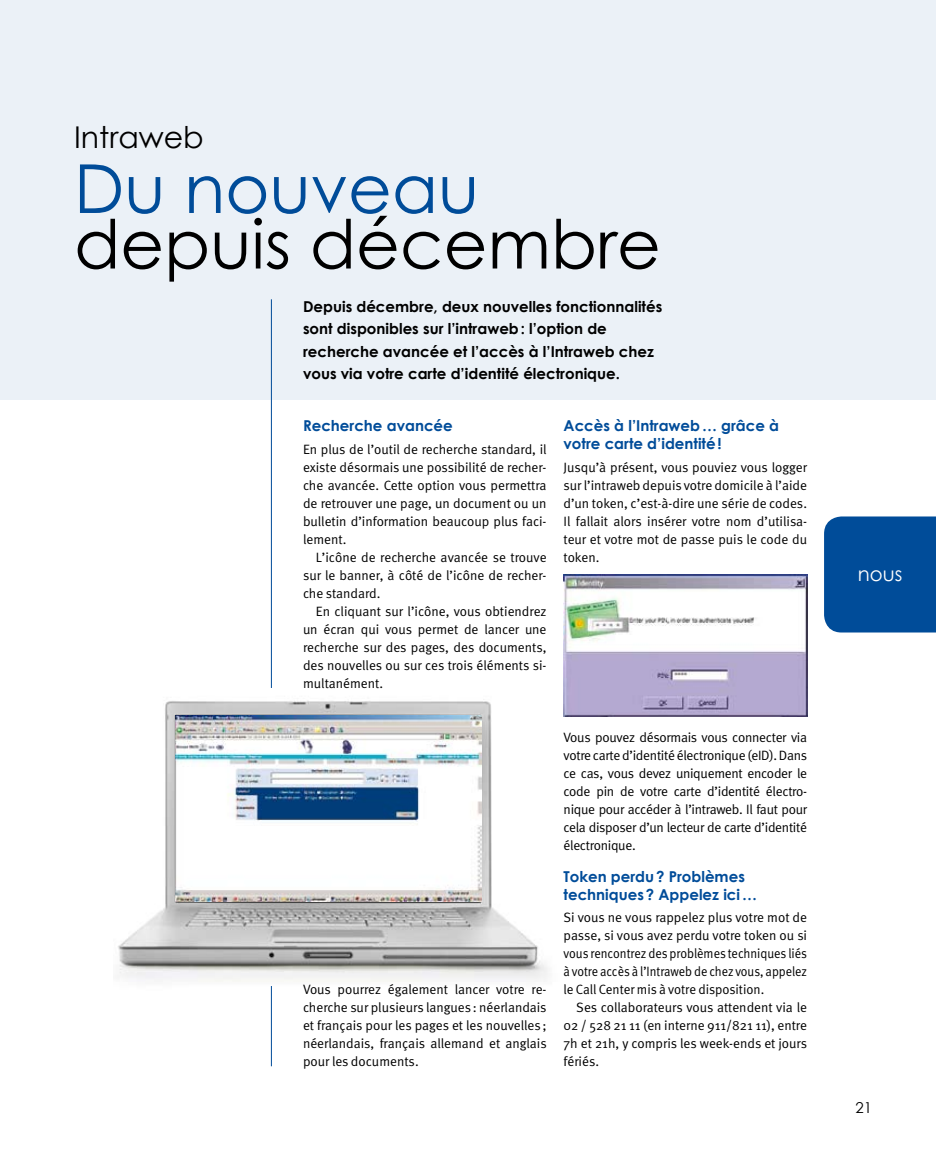
<style>
.page{position:relative;width:936px;height:1149px;background:#fff}
.page>*{position:absolute;margin:0;border:0;box-sizing:border-box;transform-origin:0 0}
.t1{font:67.5px "Century Gothic";color:#000}
.t2{font:67.5px "Century Gothic";color:#004c99}
.t3{font:30px "Century Gothic";color:#000}
.t4{font:19.8px "Century Gothic";color:#fff}
.t5{font:700 15px/22.5px "Century Gothic";color:#000}
.t6{font:700 15px/18px "Century Gothic";color:#004c99}
.t7{font:15px "Century Gothic";color:#000}
.t8{font:13.5px/18px "Meta Normal";color:#000;text-align:justify}
</style>
<div class="page">
<img style="left:118px;top:699px;width:430px;height:294px">
<img style="left:175px;top:715px;width:306px;height:110px">
<img style="left:175px;top:825px;width:306px;height:76px">
<div style="left:0;top:0;width:935px;height:399px;background:#ebf1f7"></div>
<div style="left:824px;top:516px;width:111px;height:116px;background:#004c99"></div>
<img style="left:563px;top:574px;width:244px;height:142px">
<hr style="left:271px;top:299px;width:1px;height:388px;background:#004c99">
<hr style="left:271px;top:985px;width:1px;height:80px;background:#004c99">
<h2 class="t3" style="left:74px;top:119px;width:131px">Intraweb</h2>
<h1 class="t2" style="left:74px;top:147px;width:406px">Du nouveau</h1>
<h1 class="t1" style="left:74px;top:203px;width:588px">depuis décembre</h1>
<p class="t5" style="left:303px;top:295px;width:361px">Depuis décembre, deux nouvelles fonctionnalités sont disponibles sur l’intraweb: l’option de recherche avancée et l’accès à l’Intraweb chez vous via votre carte d’identité électronique.</p>
<p class="t6" style="left:303px;top:416px;width:151px">Recherche avancée</p>
<p class="t8" style="left:303px;top:440px;width:245px">En plus de l’outil de recherche standard, il existe désormais une possibilité de recher&shy;che avancée. Cette option vous permettra de retrouver une page, un document ou un bulletin d’information beaucoup plus faci&shy;lement.</p>
<p class="t8" style="left:303px;top:548px;width:245px;text-indent:13px">L’icône de recherche avancée se trouve sur le banner, à côté de l’icône de recher&shy;che standard.</p>
<p class="t8" style="left:303px;top:602px;width:245px;text-indent:13px">En cliquant sur l’icône, vous obtiendrez un écran qui vous permet de lancer une recherche sur des pages, des documents, des nouvelles ou sur ces trois éléments si&shy;multanément.</p>
<p class="t6" style="left:563px;top:416px;width:217px">Accès à l’Intraweb… grâce à votre carte d’identité!</p>
<p class="t8" style="left:563px;top:458px;width:245px">Jusqu’à présent, vous pouviez vous logger sur l’intraweb depuis votre domicile à l’aide d’un token, c’est-à-dire une série de codes.<br>I l fallait alors insérer votre nom d’utilisa&shy;teur et votre mot de passe puis le code du token.</p>
<p class="t8" style="left:303px;top:980px;width:245px">Vous pourrez également lancer votre re&shy;cherche sur plusieurs langues: néerlandais et français pour les pages et les nouvelles; néerlandais, français allemand et anglais pour les documents.</p>
<p class="t8" style="left:563px;top:728px;width:245px">Vous pouvez désormais vous connecter via votre carte d’identité électronique (eI D). Dans ce cas, vous devez uniquement encoder le code pin de votre carte d’identité électro&shy;nique pour accéder à l’intraweb. I l faut pour cela disposer d’un lecteur de carte d’identité électronique.</p>
<p class="t6" style="left:563px;top:866px;width:195px">Token perdu? Problèmes techniques? Appelez ici…</p>
<p class="t8" style="left:563px;top:908px;width:245px">Si vous ne vous rappelez plus votre mot de passe, si vous avez perdu votre token ou si vous rencontrez des problèmes techniques liés à votre accès à l’I ntraweb de chez vous, appelez le Call Center mis à votre disposition.</p>
<p class="t8" style="left:563px;top:998px;width:245px;text-indent:13px">Ses collaborateurs vous attendent via le 02 / 528 21 11 (en interne 911/821 11), entre 7h et 21h, y compris les week-ends et jours fériés.</p>
<h3 class="t4" style="left:857px;top:561px;width:46px">nous</h3>
<p class="t7" style="left:855px;top:1098px;width:18px">21</p>
</div>
